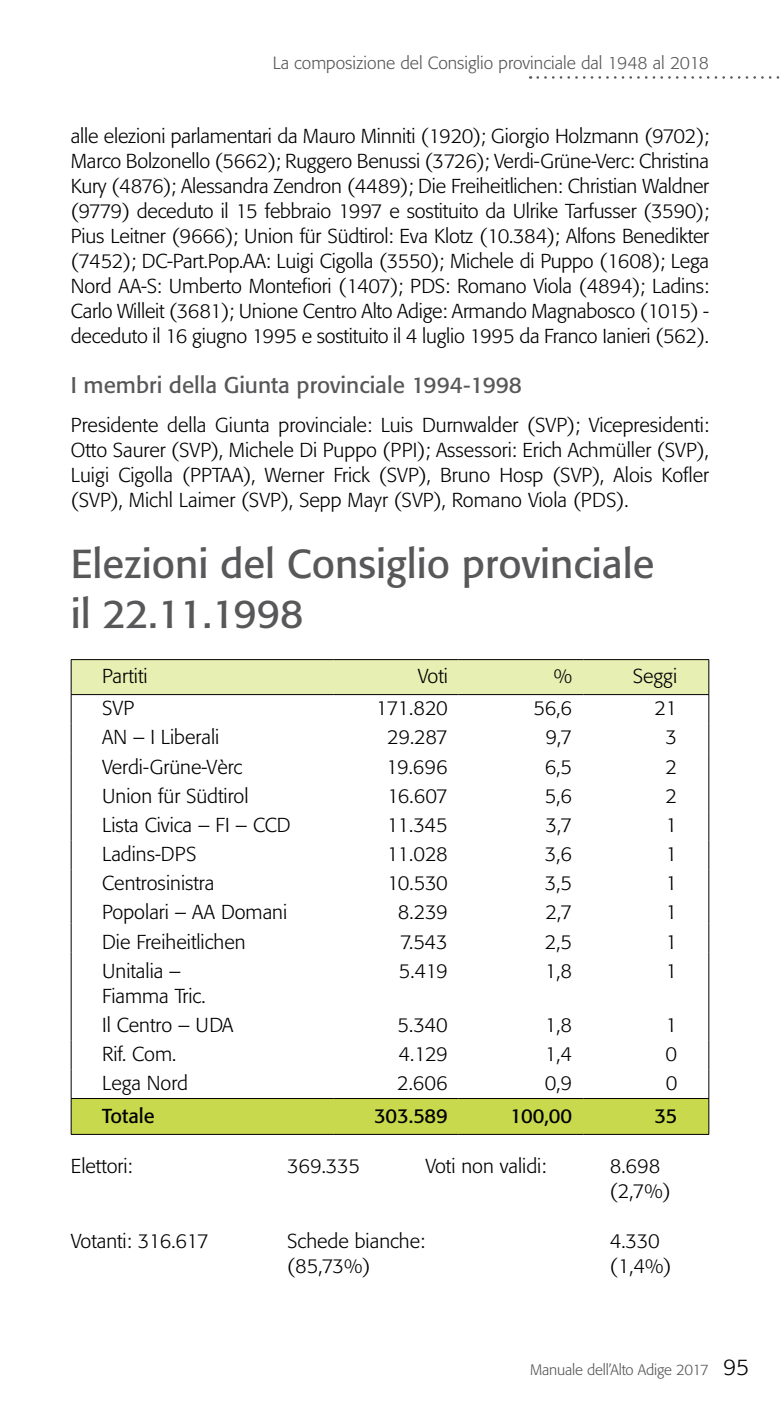
<style>
.page{position:relative;width:780px;height:1418px;background:#fff}
.page>*{position:absolute;margin:0;border:0;box-sizing:border-box;transform-origin:0 0}
.t1{font:40px/50px "Formata";color:#58585a}
.t2{font:22.5px "Formata";color:#58585a}
.t3{font:300 20px/25px "Formata";color:#000;text-align:justify}
.t4{font:20px "Formata";color:#000}
.t5{font:300 17.5px "Formata";color:#58585a}
.t6{font:300 15px "Formata";letter-spacing:-.01em;color:#58585a}
.s1{font-size:22.5px;color:#000}
</style>
<div class="page">
<svg style="left:71px;top:659px;width:638px;height:64px"></svg>
<hr style="left:71px;top:723px;width:1px;height:30px;background:#000">
<hr style="left:708px;top:723px;width:1px;height:30px;background:#000">
<svg style="left:71px;top:753px;width:1px;height:116px"></svg>
<svg style="left:708px;top:753px;width:1px;height:116px"></svg>
<hr style="left:71px;top:869px;width:1px;height:54px;background:#000">
<hr style="left:708px;top:869px;width:1px;height:54px;background:#000">
<svg style="left:71px;top:923px;width:1px;height:58px"></svg>
<svg style="left:708px;top:923px;width:1px;height:58px"></svg>
<hr style="left:71px;top:981px;width:1px;height:30px;background:#000">
<hr style="left:708px;top:981px;width:1px;height:30px;background:#000">
<svg style="left:71px;top:1011px;width:638px;height:122px"></svg>
<hr style="left:71px;top:1098px;width:262px;height:1px;background:#000">
<hr style="left:71px;top:1098px;width:1px;height:36px;background:#000">
<hr style="left:333px;top:1098px;width:125px;height:1px;background:#000">
<hr style="left:458px;top:1098px;width:125px;height:1px;background:#000">
<hr style="left:583px;top:1098px;width:126px;height:1px;background:#000">
<hr style="left:708px;top:1098px;width:1px;height:36px;background:#000">
<hr style="left:71px;top:1133px;width:262px;height:1px;background:#000">
<hr style="left:333px;top:1133px;width:125px;height:1px;background:#000">
<hr style="left:458px;top:1133px;width:125px;height:1px;background:#000">
<hr style="left:583px;top:1133px;width:126px;height:1px;background:#000">
<svg style="left:537px;top:76px;width:243px;height:3px"></svg>
<p class="t5" style="left:273px;top:53px;width:438px">La composizione del Consiglio provinciale dal 1948 al 2018</p>
<p class="t3" style="left:71px;top:123px;width:639px">alle elezioni parlamentari da Mauro Minniti (1920); Giorgio Holzmann (9702); Marco Bolzonello (5662); Ruggero Benussi (3726); Verdi-Grüne-Verc: Christina Kury (4876); Alessandra Zendron (4489); Die Freiheitlichen: Christian Waldner (9779) deceduto il 15 febbraio 1997 e sostituito da Ulrike Tarfusser (3590); Pius Leitner (9666); Union für Südtirol: Eva Klotz (10.384); Alfons Benedikter (7452); DC-Part.Pop.AA: Luigi Cigolla (3550); Michele di Puppo (1608); Lega Nord AA-S: Umberto Montefiori (1407); PDS: Romano Viola (4894); Ladins:<br>Carlo Willeit (3681); Unione Centro Alto Adige: Armando Magnabosco (1015) - deceduto il 16 giugno 1995 e sostituito il 4 luglio 1995 da Franco Ianieri (562).</p>
<p class="t2" style="left:71px;top:371px;width:452px">I membri della Giunta provinciale 1994-1998</p>
<p class="t3" style="left:71px;top:412px;width:639px">Presidente della Giunta provinciale: Luis Durnwalder (SVP); Vicepresidenti:<br>Otto Saurer (SVP), Michele Di Puppo (PPI); Assessori: Erich Achmüller (SVP), Luigi Cigolla (PPTAA), Werner Frick (SVP), Bruno Hosp (SVP), Alois Kofler (SVP), Michl Laimer (SVP), Sepp Mayr (SVP), Romano Viola (PDS).</p>
<h1 class="t1" style="left:71px;top:539px;width:585px">Elezioni del Consiglio provinciale il 22.11.1998</h1>
<p class="t3" style="left:102px;top:664px;width:47px">Partiti</p>
<p class="t3" style="left:418px;top:664px;width:32px">Voti</p>
<p class="t3" style="left:554px;top:664px;width:20px">%</p>
<p class="t3" style="left:632px;top:664px;width:46px">Seggi</p>
<p class="t3" style="left:102px;top:696px;width:34px">SVP</p>
<p class="t3" style="left:376px;top:696px;width:74px">171.820</p>
<p class="t3" style="left:533px;top:696px;width:40px">56,6</p>
<p class="t3" style="left:654px;top:696px;width:24px">21</p>
<p class="t3" style="left:102px;top:725px;width:119px">AN – I Liberali</p>
<p class="t3" style="left:387px;top:725px;width:62px">29.287</p>
<p class="t3" style="left:545px;top:725px;width:28px">9,7</p>
<p class="t3" style="left:665px;top:725px;width:13px">3</p>
<p class="t3" style="left:102px;top:754px;width:142px">Verdi-Grüne-Vèrc</p>
<p class="t3" style="left:386px;top:754px;width:63px">19.696</p>
<p class="t3" style="left:544px;top:754px;width:29px">6,5</p>
<p class="t3" style="left:665px;top:754px;width:13px">2</p>
<p class="t3" style="left:102px;top:783px;width:148px">Union für Südtirol</p>
<p class="t3" style="left:387px;top:783px;width:62px">16.607</p>
<p class="t3" style="left:544px;top:783px;width:29px">5,6</p>
<p class="t3" style="left:665px;top:783px;width:13px">2</p>
<p class="t3" style="left:102px;top:812px;width:190px">Lista Civica – FI – CCD</p>
<p class="t3" style="left:386px;top:812px;width:63px">11.345</p>
<p class="t3" style="left:545px;top:812px;width:28px">3,7</p>
<p class="t3" style="left:665px;top:812px;width:13px">1</p>
<p class="t3" style="left:102px;top:841px;width:96px">Ladins-DPS</p>
<p class="t3" style="left:386px;top:841px;width:63px">11.028</p>
<p class="t3" style="left:544px;top:841px;width:29px">3,6</p>
<p class="t3" style="left:665px;top:841px;width:13px">1</p>
<p class="t3" style="left:102px;top:870px;width:114px">Centrosinistra</p>
<p class="t3" style="left:387px;top:870px;width:62px">10.530</p>
<p class="t3" style="left:544px;top:870px;width:29px">3,5</p>
<p class="t3" style="left:665px;top:870px;width:13px">1</p>
<p class="t3" style="left:102px;top:900px;width:187px">Popolari – AA Domani</p>
<p class="t3" style="left:398px;top:900px;width:51px">8.239</p>
<p class="t3" style="left:545px;top:900px;width:28px">2,7</p>
<p class="t3" style="left:665px;top:900px;width:13px">1</p>
<p class="t3" style="left:102px;top:929px;width:145px">Die Freiheitlichen</p>
<p class="t3" style="left:400px;top:929px;width:49px">7.543</p>
<p class="t3" style="left:544px;top:929px;width:29px">2,5</p>
<p class="t3" style="left:665px;top:929px;width:13px">1</p>
<p class="t3" style="left:102px;top:958px;width:105px">Unitalia –<br>Fiamma Tric.</p>
<p class="t3" style="left:399px;top:958px;width:51px">5.419</p>
<p class="t3" style="left:544px;top:958px;width:29px">1,8</p>
<p class="t3" style="left:665px;top:958px;width:13px">1</p>
<p class="t3" style="left:102px;top:1012px;width:133px">Il Centro – UDA</p>
<p class="t3" style="left:397px;top:1012px;width:52px">5.340</p>
<p class="t3" style="left:544px;top:1012px;width:29px">1,8</p>
<p class="t3" style="left:665px;top:1012px;width:13px">1</p>
<p class="t3" style="left:102px;top:1041px;width:76px">Rif. Com.</p>
<p class="t3" style="left:398px;top:1041px;width:51px">4.129</p>
<p class="t3" style="left:544px;top:1041px;width:29px">1,4</p>
<p class="t3" style="left:665px;top:1041px;width:13px">0</p>
<p class="t3" style="left:102px;top:1070px;width:87px">Lega Nord</p>
<p class="t3" style="left:397px;top:1070px;width:52px">2.606</p>
<p class="t3" style="left:544px;top:1070px;width:29px">0,9</p>
<p class="t3" style="left:665px;top:1070px;width:13px">0</p>
<p class="t4" style="left:102px;top:1103px;width:54px">Totale</p>
<p class="t4" style="left:374px;top:1103px;width:75px">303.589</p>
<p class="t4" style="left:510px;top:1103px;width:64px">100,00</p>
<p class="t4" style="left:654px;top:1103px;width:24px">35</p>
<p class="t3" style="left:71px;top:1153px;width:63px">Elettori:</p>
<p class="t3" style="left:287px;top:1153px;width:74px">369.335</p>
<p class="t3" style="left:425px;top:1153px;width:122px">Voti non validi:</p>
<p class="t3" style="left:609px;top:1153px;width:62px">8.698 (2,7%)</p>
<p class="t3" style="left:71px;top:1228px;width:139px">Votanti: 316.617</p>
<p class="t3" style="left:287px;top:1228px;width:139px">Schede bianche:</p>
<p class="t3" style="left:609px;top:1228px;width:51px">4.330</p>
<p class="t3" style="left:287px;top:1253px;width:85px">(85,73%)</p>
<p class="t3" style="left:609px;top:1253px;width:63px">(1,4%)</p>
<p class="t6" style="left:530px;top:1361px;width:220px">Manuale dell’Alto Adige 2017 <span class="s1">95</span></p>
</div>
